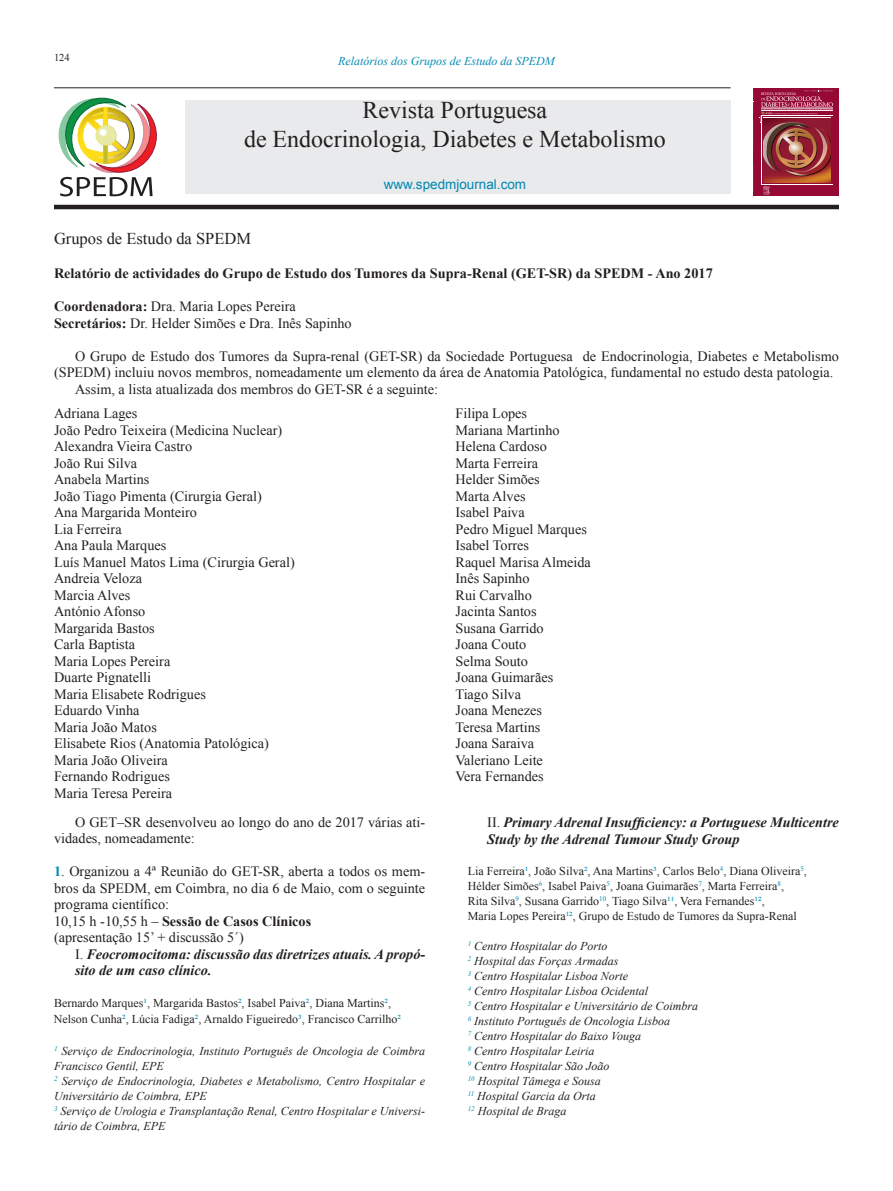
<style>
.page{position:relative;width:893px;height:1191px;background:#fff}
.page>*{position:absolute;margin:0;border:0;box-sizing:border-box;transform-origin:0 0}
.t1{font:24px/28.8px "Times New Roman";color:#231f20;text-align:center}
.t2{font:16.5px "Times New Roman";color:#231f20}
.t3{font:14.25px/16.5px "Times New Roman";color:#231f20}
.t4{font:italic 700 14.25px/16.5px "Times New Roman";color:#231f20}
.t5{font:700 14.25px "Times New Roman";color:#231f20}
.t6{font:13.5px "Arial";color:#0088b2}
.t7{font:italic 12px/15px "Times New Roman";color:#231f20}
.t8{font:12px/15px "Times New Roman";color:#231f20}
.t9{font:italic 12px "Times New Roman";color:#0088b2}
.t10{font:10.5px "Times New Roman";color:#231f20}
.s1{font-weight:700}
.s2{font-weight:700;color:#0088b2}
.s3{font-weight:400;font-style:normal}
.s4{color:#0088b2}
</style>
<div class="page">
<hr style="left:54px;top:88px;width:676px;height:1px;background:#231f20">
<hr style="left:54px;top:205px;width:785px;height:4px;background:#231f20">
<div style="left:185px;top:100px;width:545px;height:93px;background:#e9eaeb"></div>
<div style="left:754px;top:88px;width:85px;height:108px;background:#960935"></div>
<svg style="left:761px;top:123px;width:72px;height:62px"></svg>
<div style="left:762px;top:116px;width:70px;height:68px;background:#960935"></div>
<svg style="left:763px;top:186px;width:7px;height:8px"></svg>
<img style="left:763px;top:123px;width:68px;height:60px">
<svg style="left:760px;top:90px;width:73px;height:33px"></svg>
<svg style="left:59px;top:98px;width:98px;height:98px"></svg>
<p class="t10" style="left:54px;top:50px;width:17px">124</p>
<p class="t9" style="left:338px;top:53px;width:218px">Relatórios dos Grupos de Estudo da SPEDM</p>
<h1 class="t1" style="left:244px;top:95px;width:423px">Revista Portuguesa<br>de Endocrinologia, Diabetes e Metabolismo</h1>
<p class="t6" style="left:384px;top:175px;width:144px">www.spedmjournal.com</p>
<p class="t2" style="left:54px;top:226px;width:199px">Grupos de Estudo da SPEDM</p>
<p class="t5" style="left:54px;top:263px;width:660px">Relatório de actividades do Grupo de Estudo dos Tumores da Supra-Renal (GET-SR) da SPEDM - Ano 2017</p>
<p class="t3" style="left:54px;top:298px;width:299px"><span class="s1">Coordenadora:</span> Dra. Maria Lopes Pereira<br><span class="s1">Secretários:</span> Dr. Helder Simões e Dra. Inês Sapinho</p>
<p class="t3" style="left:75px;top:347px;width:765px">O Grupo de Estudo dos Tumores da Supra-renal (GET-SR) da Sociedade Portuguesa de Endocrinologia, Diabetes e Metabolismo</p>
<p class="t3" style="left:54px;top:364px;width:781px">(SPEDM) incluiu novos membros, nomeadamente um elemento da área de Anatomia Patológica, fundamental no estudo desta patologia.</p>
<p class="t3" style="left:75px;top:380px;width:365px">Assim, a lista atualizada dos membros do GET-SR é a seguinte:</p>
<p class="t3" style="left:54px;top:405px;width:242px">Adriana Lages<br>João Pedro Teixeira (Medicina Nuclear)<br>Alexandra Vieira Castro<br>João Rui Silva<br>Anabela Martins<br>João Tiago Pimenta (Cirurgia Geral)<br>Ana Margarida Monteiro<br>Lia Ferreira<br>Ana Paula Marques<br>Luís Manuel Matos Lima (Cirurgia Geral)<br>Andreia Veloza<br>Marcia Alves<br>António Afonso<br>Margarida Bastos<br>Carla Baptista<br>Maria Lopes Pereira<br>Duarte Pignatelli<br>Maria Elisabete Rodrigues<br>Eduardo Vinha<br>Maria João Matos<br>Elisabete Rios (Anatomia Patológica)<br>Maria João Oliveira<br>Fernando Rodrigues<br>Maria Teresa Pereira</p>
<p class="t3" style="left:455px;top:405px;width:137px">Filipa Lopes<br>Mariana Martinho<br>Helena Cardoso<br>Marta Ferreira<br>Helder Simões<br>Marta Alves<br>Isabel Paiva<br>Pedro Miguel Marques<br>Isabel Torres<br>Raquel Marisa Almeida<br>Inês Sapinho<br>Rui Carvalho<br>Jacinta Santos<br>Susana Garrido<br>Joana Couto<br>Selma Souto<br>Joana Guimarães<br>Tiago Silva<br>Joana Menezes<br>Teresa Martins<br>Joana Saraiva<br>Valeriano Leite<br>Vera Fernandes</p>
<p class="t3" style="left:54px;top:813px;width:373px;text-indent:21px">O GET–SR desenvolveu ao longo do ano de 2017 várias ati&shy;vidades, nomeadamente:</p>
<p class="t3" style="left:54px;top:862px;width:373px"><span class="s2">1</span>. Organizou a 4ª Reunião do GET-SR, aberta a todos os mem&shy;bros da SPEDM, em Coimbra, no dia 6 de Maio, com o seguinte programa científico:<br>10,15 h -10,55 h – <span class="s1">Sessão de Casos Clínicos<br></span>(apresentação 15’ + discussão 5´)</p>
<p class="t4" style="left:75px;top:945px;width:352px"><span class="s3">I.</span> Feocromocitoma: discussão das diretrizes atuais. A propó&shy;sito de um caso clínico.</p>
<p class="t8" style="left:54px;top:994px;width:348px;line-height:16.5px">Bernardo Marques<span class="s4">¹</span>, Margarida Bastos<span class="s4">²</span>, Isabel Paiva<span class="s4">²</span>, Diana Martins<span class="s4">²</span>,<br>Nelson Cunha<span class="s4">²</span>, Lúcia Fadiga<span class="s4">²</span>, Arnaldo Figueiredo<span class="s4">³</span>, Francisco Carrilho<span class="s4">²</span></p>
<p class="t7" style="left:54px;top:1042px;width:373px"><sup>1</sup> Serviço de Endocrinologia, Instituto Português de Oncologia de Coimbra Francisco Gentil, EPE<br><sup>2</sup> Serviço de Endocrinologia, Diabetes e Metabolismo, Centro Hospitalar e Universitário de Coimbra, EPE<br><sup>3</sup> Serviço de Urologia e Transplantação Renal, Centro Hospitalar e Universi&shy;tário de Coimbra, EPE</p>
<p class="t4" style="left:487px;top:814px;width:353px"><span class="s3">II.</span> Primary Adrenal Insufficiency: a Portuguese Multicentre<br>Study by the Adrenal Tumour Study Group</p>
<p class="t8" style="left:468px;top:863px;width:341px">Lia Ferreira<span class="s4">¹</span>, João Silva<span class="s4">²</span>, Ana Martins<span class="s4">³</span>, Carlos Belo<sup>4</sup>, Diana Oliveira<sup>5</sup>, Hélder Simões<sup>6</sup>, Isabel Paiva<sup>5</sup>, Joana Guimarães<sup>7</sup>, Marta Ferreira<sup>8</sup>, Rita Silva<sup>9</sup>, Susana Garrido<sup>10</sup>, Tiago Silva<span class="s4">¹¹</span>, Vera Fernandes<span class="s4">¹²</span>,<br>Maria Lopes Pereira<span class="s4">¹²</span>, Grupo de Estudo de Tumores da Supra-Renal</p>
<p class="t7" style="left:468px;top:938px;width:232px"><sup>1</sup> Centro Hospitalar do Porto<br><sup>2</sup> Hospital das Forças Armadas<br><sup>3</sup> Centro Hospitalar Lisboa Norte<br><sup>4</sup> Centro Hospitalar Lisboa Ocidental<br><sup>5</sup> Centro Hospitalar e Universitário de Coimbra<br><sup>6</sup> Instituto Português de Oncologia Lisboa<br><sup>7</sup> Centro Hospitalar do Baixo Vouga<br><sup>8</sup> Centro Hospitalar Leiria<br><sup>9</sup> Centro Hospitalar São João<br><sup>10</sup> Hospital Tâmega e Sousa<br><sup>11</sup> Hospital Garcia da Orta<br><sup>12</sup> Hospital de Braga</p>
</div>
